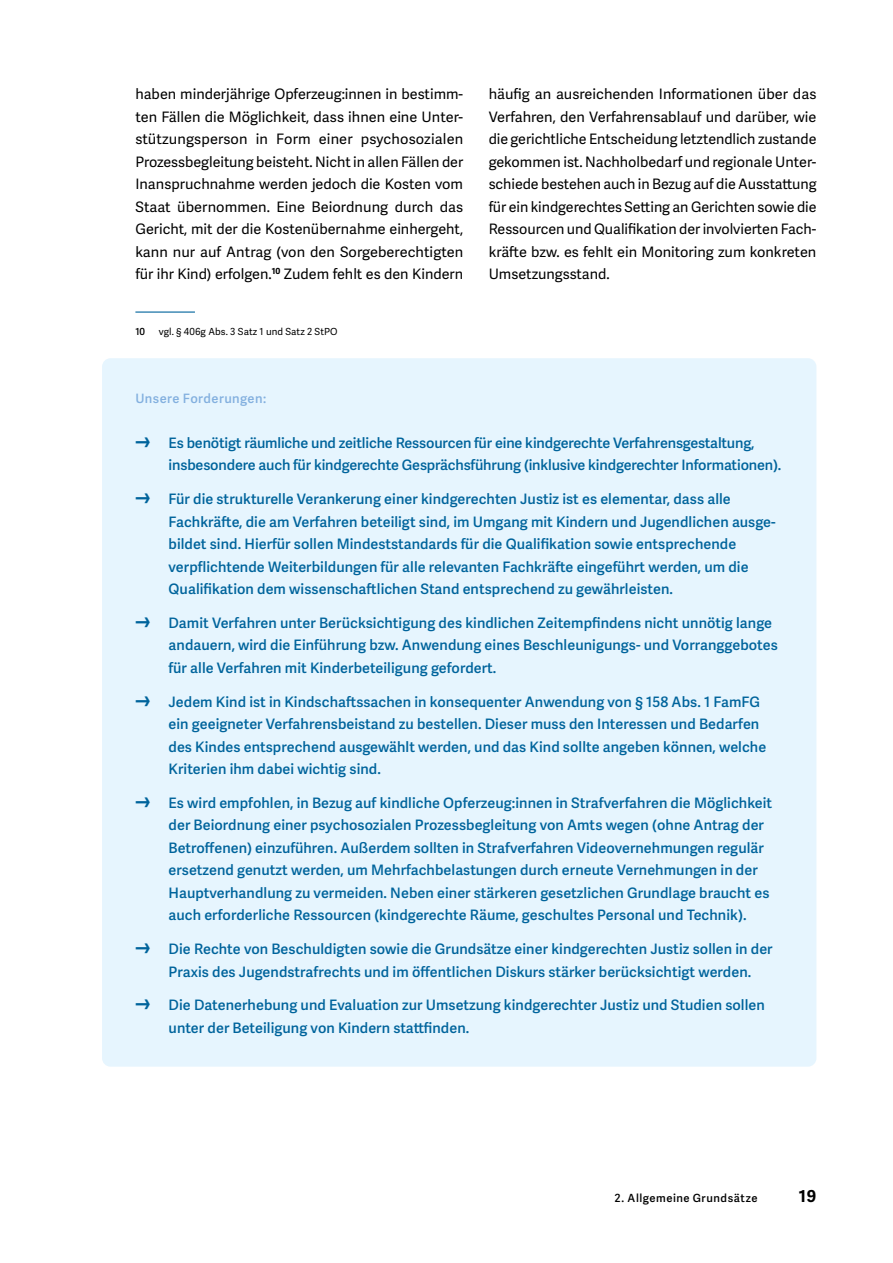
<style>
.page{position:relative;width:893px;height:1263px;background:#fff}
.page>*{position:absolute;margin:0;border:0;box-sizing:border-box;transform-origin:0 0}
.t1{font:700 16.5px "Adelle Sans";color:#000}
.t2{font:600 14.4px/22.5px "Adelle Sans";letter-spacing:.005em;color:#00649c}
.t3{font:14.4px/22.5px "Adelle Sans";color:#000;text-align:justify}
.t4{font:600 12.9px "Adelle Sans";letter-spacing:.035em;color:#83b0df}
.t5{font:600 11.25px "Adelle Sans";letter-spacing:.045em;color:#000}
.t6{font:9.75px "Adelle Sans";letter-spacing:.01em;color:#000}
.t7{font:600 9.75px "Adelle Sans";color:#000}
.s1{font-size:24px}
</style>
<div class="page">
<div style="left:102px;top:358px;width:714px;height:709px;background:#e6f5fe;border-radius:9px"></div>
<hr style="left:135px;top:311px;width:60px;height:2px;background:#00649c">
<p class="t3" style="left:135px;top:83px;width:329px">haben minderjährige Opferzeug:innen in bestimm&shy;ten Fällen die Möglichkeit, dass ihnen eine Unter&shy;stützungsperson in Form einer psychosozialen Prozessbegleitung beisteht. Nicht in allen Fällen der Inanspruchnahme werden jedoch die Kosten vom Staat übernommen. Eine Beiordnung durch das Gericht, mit der die Kostenübernahme einhergeht, kann nur auf Antrag (von den Sorgeberechtigten für ihr Kind) erfolgen.<sup>10</sup> Zudem fehlt es den Kindern</p>
<p class="t7" style="left:135px;top:326px;width:11px">10</p>
<p class="t6" style="left:159px;top:326px;width:180px">vgl. § 406g Abs. 3 Satz 1 und Satz 2 StPO</p>
<p class="t3" style="left:489px;top:83px;width:329px">häufig an ausreichenden Informationen über das Verfahren, den Verfahrensablauf und darüber, wie die gerichtliche Entscheidung letztendlich zustande gekommen ist. Nachholbedarf und regionale Unter&shy;schiede bestehen auch in Bezug auf die Ausstattung für ein kindgerechtes Setting an Gerichten sowie die Ressourcen und Qualifikation der involvierten Fach&shy;kräfte bzw. es fehlt ein Monitoring zum konkreten Umsetzungsstand.</p>
<p class="t4" style="left:135px;top:391px;width:132px">Unsere Forderungen:</p>
<p class="t2" style="left:169px;top:432px;width:614px;text-indent:-33px"><span class="s1">͕</span> Es benötigt räumliche und zeitliche Ressourcen für eine kindgerechte Verfahrensgestaltung, insbesondere auch für kindgerechte Gesprächsführung (inklusive kindgerechter Informationen).</p>
<p class="t2" style="left:169px;top:488px;width:609px;text-indent:-33px"><span class="s1">͕</span> Für die strukturelle Verankerung einer kindgerechten Justiz ist es elementar, dass alle Fachkräfte, die am Verfahren beteiligt sind, im Umgang mit Kindern und Jugendlichen ausge&shy;bildet sind. Hierfür sollen Mindeststandards für die Qualifikation sowie entsprechende verpflichtende Weiterbildungen für alle relevanten Fachkräfte eingeführt werden, um die Qualifikation dem wissenschaftlichen Stand entsprechend zu gewährleisten.</p>
<p class="t2" style="left:169px;top:612px;width:611px;text-indent:-33px"><span class="s1">͕</span> Damit Verfahren unter Berücksichtigung des kindlichen Zeitempfindens nicht unnötig lange andauern, wird die Einführung bzw. Anwendung eines Beschleunigungs- und Vorranggebotes für alle Verfahren mit Kinderbeteiligung gefordert.</p>
<p class="t2" style="left:169px;top:691px;width:599px;text-indent:-33px"><span class="s1">͕</span> Jedem Kind ist in Kindschaftssachen in konsequenter Anwendung von § 158 Abs. 1 FamFG ein geeigneter Verfahrensbeistand zu bestellen. Dieser muss den Interessen und Bedarfen des Kindes entsprechend ausgewählt werden, und das Kind sollte angeben können, welche Kriterien ihm dabei wichtig sind.</p>
<p class="t2" style="left:169px;top:792px;width:605px;text-indent:-33px"><span class="s1">͕</span> Es wird empfohlen, in Bezug auf kindliche Opferzeug:innen in Strafverfahren die Möglichkeit der Beiordnung einer psychosozialen Prozessbegleitung von Amts wegen (ohne Antrag der Betroffenen) einzuführen. Außerdem sollten in Strafverfahren Videovernehmungen regulär ersetzend genutzt werden, um Mehrfachbelastungen durch erneute Vernehmungen in der Hauptverhandlung zu vermeiden. Neben einer stärkeren gesetzlichen Grundlage braucht es auch erforderliche Ressourcen (kindgerechte Räume, geschultes Personal und Technik).</p>
<p class="t2" style="left:169px;top:938px;width:606px;text-indent:-33px"><span class="s1">͕</span> Die Rechte von Beschuldigten sowie die Grundsätze einer kindgerechten Justiz sollen in der<br>Praxis des Jugendstrafrechts und im öffentlichen Diskurs stärker berücksichtigt werden.</p>
<p class="t2" style="left:169px;top:994px;width:598px;text-indent:-33px"><span class="s1">͕</span> Die Datenerhebung und Evaluation zur Umsetzung kindgerechter Justiz und Studien sollen unter der Beteiligung von Kindern stattfinden.</p>
<p class="t5" style="left:615px;top:1191px;width:144px">2. Allgemeine Grundsätze</p>
<p class="t1" style="left:799px;top:1186px;width:19px">19</p>
</div>
